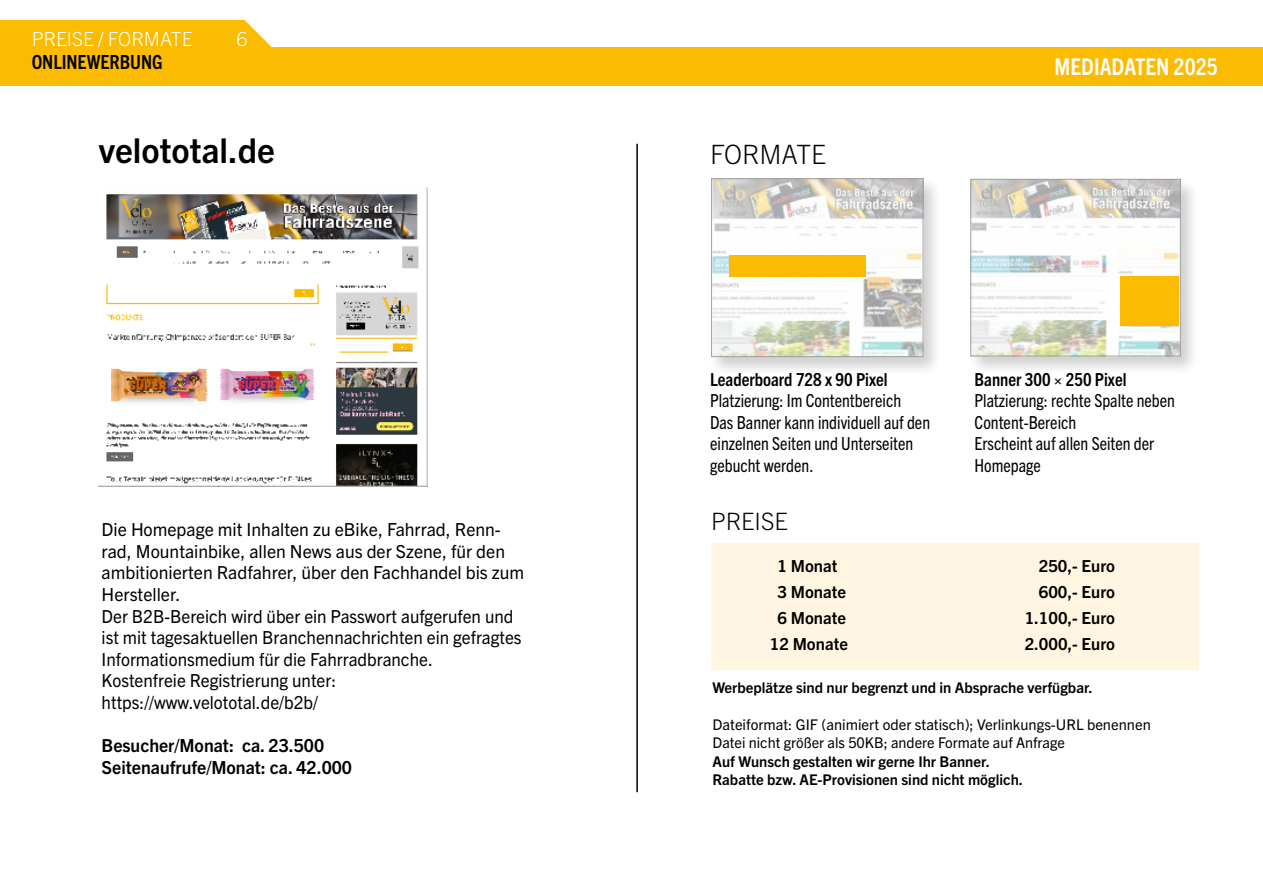
<style>
.page{position:relative;width:1263px;height:893px;background:#fff}
.page>*{position:absolute;margin:0;border:0;box-sizing:border-box;transform-origin:0 0}
.t1{font:700 34.2px "Trade Gothic Next LT Pro";color:#000}
.t2{font:300 26.7px "Trade Gothic Next LT Pro";color:#000}
.t3{font:300 24px "Trade Gothic Next LT Pro";color:#000}
.t4{font:700 condensed 23.1px "Trade Gothic Next LT Pro";color:#fff}
.t5{font:300 19.5px "Trade Gothic Next LT Pro";color:#fff}
.t6{font:700 condensed 19.5px "Trade Gothic Next LT Pro";color:#000}
.t7{font:18px/21.6px "Trade Gothic Next LT Pro";color:#000}
.t8{font:condensed 18px/21.6px "Trade Gothic Next LT Pro";color:#000}
.t9{font:700 18px/21.6px "Trade Gothic Next LT Pro";color:#000}
.t10{font:700 condensed 18px "Trade Gothic Next LT Pro";color:#000}
.t11{font:700 16.65px "Trade Gothic Next LT Pro";color:#000}
.t12{font:700 14.7px/18.5px "Trade Gothic Next LT Pro";color:#000}
.t13{font:14.7px/18.5px "Trade Gothic Next LT Pro";color:#000}
</style>
<div class="page">
<div style="left:0;top:20px;width:272px;height:33px;background:#fabb00"></div>
<div style="left:0;top:48px;width:1263px;height:38px;background:#fabb00"></div>
<svg style="left:244px;top:20px;width:46px;height:28px"></svg>
<img style="left:99px;top:187px;width:328px;height:299px">
<div style="left:711px;top:543px;width:487px;height:127px;background:#fff5e0"></div>
<div style="left:708px;top:176px;width:234px;height:201px;background:#000;opacity:.5"></div>
<img style="left:713px;top:180px;width:208px;height:175px">
<div style="left:729px;top:255px;width:136px;height:22px;background:#fabb00"></div>
<div style="left:967px;top:176px;width:233px;height:200px;background:#000;opacity:.5"></div>
<img style="left:972px;top:181px;width:207px;height:173px">
<div style="left:1120px;top:277px;width:58px;height:49px;background:#fabb00"></div>
<hr style="left:636px;top:144px;width:2px;height:648px;background:#000">
<p class="t5" style="left:32px;top:25px;width:162px">PREISE / FORMATE</p>
<p class="t5" style="left:236px;top:26px;width:13px">6</p>
<p class="t6" style="left:32px;top:49px;width:132px">ONLINEWERBUNG</p>
<h1 class="t1" style="left:99px;top:127px;width:178px">velototal.de</h1>
<p class="t7" style="left:102px;top:518px;width:424px">Die Homepage mit Inhalten zu eBike, Fahrrad, Renn&shy;rad, Mountainbike, allen News aus der Szene, für den ambitionierten Radfahrer, über den Fachhandel bis zum Hersteller.<br>Der B2B-Bereich wird über ein Passwort aufgerufen und ist mit tagesaktuellen Branchennachrichten ein gefragtes Informationsmedium für die Fahrradbranche.<br>Kostenfreie Registrierung unter: https://www.velototal.de/b2b/</p>
<p class="t9" style="left:102px;top:734px;width:252px">Besucher/Monat: ca. 23.500<br>Seitenaufrufe/Monat: ca. 42.000</p>
<h2 class="t2" style="left:710px;top:136px;width:117px">FORMATE</h2>
<p class="t4" style="left:1054px;top:50px;width:165px">MEDIADATEN 2025</p>
<p class="t10" style="left:710px;top:367px;width:179px">Leaderboard 728 x 90 Pixel</p>
<p class="t8" style="left:710px;top:389px;width:221px">Platzierung: Im Contentbereich<br>Das Banner kann individuell auf den einzelnen Seiten und Unterseiten gebucht werden.</p>
<h3 class="t3" style="left:711px;top:505px;width:78px">PREISE</h3>
<p class="t10" style="left:975px;top:367px;width:153px">Banner 300 × 250 Pixel</p>
<p class="t8" style="left:975px;top:389px;width:202px">Platzierung: rechte Spalte neben<br>Content-Bereich<br>Erscheint auf allen Seiten der<br>Homepage</p>
<p class="t11" style="left:777px;top:555px;width:61px">1 Monat</p>
<p class="t11" style="left:1039px;top:555px;width:78px">250,- Euro</p>
<p class="t11" style="left:777px;top:580px;width:70px">3 Monate</p>
<p class="t11" style="left:1039px;top:580px;width:78px">600,- Euro</p>
<p class="t11" style="left:777px;top:606px;width:70px">6 Monate</p>
<p class="t11" style="left:1025px;top:606px;width:92px">1.100,- Euro</p>
<p class="t11" style="left:770px;top:632px;width:80px">12 Monate</p>
<p class="t11" style="left:1025px;top:632px;width:92px">2.000,- Euro</p>
<p class="t12" style="left:712px;top:677px;width:382px">Werbeplätze sind nur begrenzt und in Absprache verfügbar.</p>
<p class="t13" style="left:712px;top:714px;width:440px">Dateiformat: GIF (animiert oder statisch); Verlinkungs-URL benennen<br>Datei nicht größer als 50KB; andere Formate auf Anfrage</p>
<p class="t12" style="left:712px;top:751px;width:312px">Auf Wunsch gestalten wir gerne Ihr Banner.<br>Rabatte bzw. AE-Provisionen sind nicht möglich.</p>
</div>
